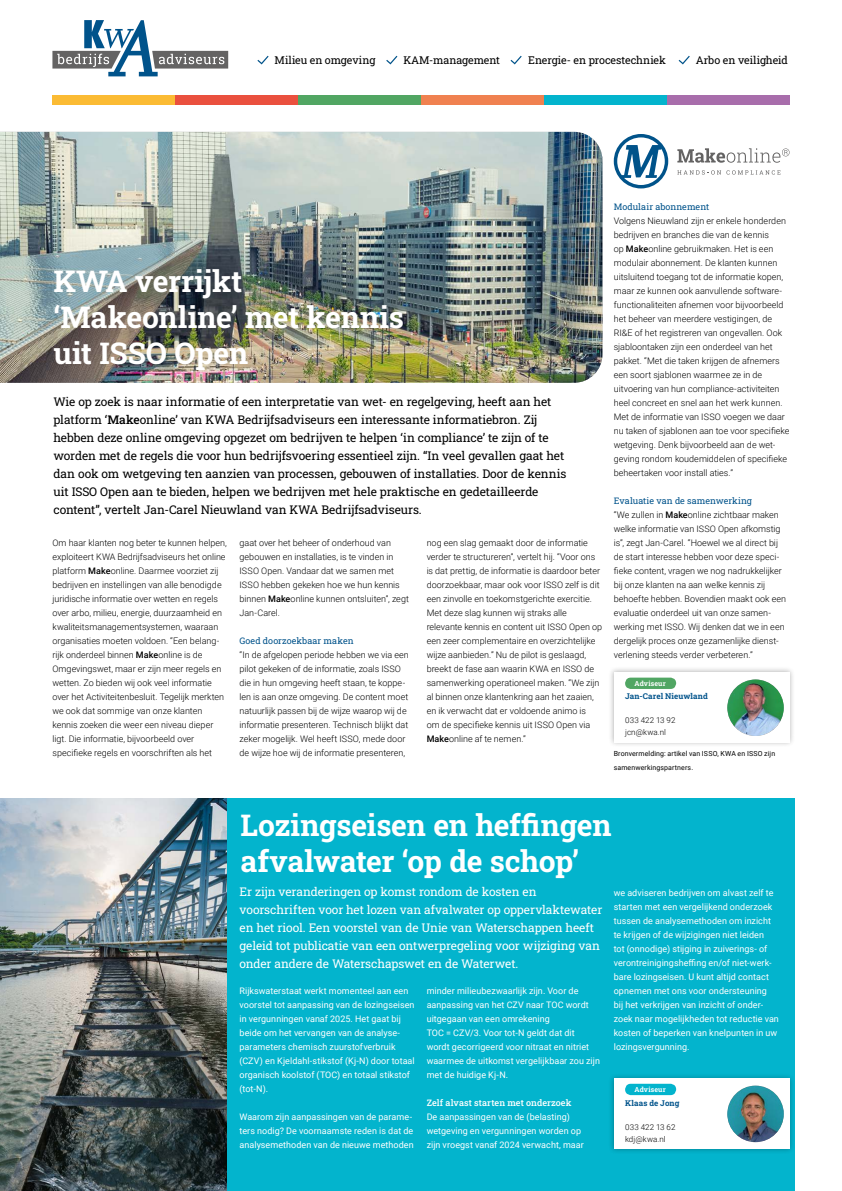
<style>
.page{position:relative;width:842px;height:1191px;background:#fff}
.page>*{position:absolute;margin:0;border:0;box-sizing:border-box;transform-origin:0 0}
.Kop{font:700 30px/36px "Roboto Slab";letter-spacing:-.01em;color:#fff}
.Kop_blauw{font:700 30px/36px "Roboto Slab";letter-spacing:-.005em;color:#fff}
.Intro{font:12px/18px "Roboto Slab";letter-spacing:-.005em;color:#000}
.Intro-2{font:12px/18px "Roboto Slab";letter-spacing:-.005em;color:#fff}
.t1{font:10.8px "Roboto Slab";letter-spacing:-.005em;color:#000}
.Body{font:300 9px/14px "Roboto";color:#000}
.Kadertekst_Body{font:9px/14px "Roboto";letter-spacing:.005em;color:#fff}
.Tussenkop_blauw{font:9px "Roboto Slab";letter-spacing:.01em;color:#00538b}
.Tussenkop_blauw-2{font:500 9px "Roboto Slab";letter-spacing:.01em;color:#fff}
.Telefoon_e-mail{font:300 8px "Roboto";letter-spacing:.01em;color:#000}
.Naam_Schrijver{font:700 8px "Roboto Slab";letter-spacing:.01em;color:#00538b}
.Bijschrift{font:7px/14px "Roboto";letter-spacing:.015em;color:#000}
.t2{font:700 7px "Roboto Slab";letter-spacing:.015em;color:#fff}
.s1{font-weight:500}
</style>
<div class="page">
<svg style="left:52px;top:20px;width:176px;height:56px"></svg>
<div style="left:52px;top:95px;width:123px;height:10px;background:#fbbb34"></div>
<div style="left:175px;top:95px;width:123px;height:10px;background:#ea503e"></div>
<div style="left:298px;top:95px;width:123px;height:10px;background:#51a663"></div>
<div style="left:421px;top:95px;width:123px;height:10px;background:#f08150"></div>
<div style="left:544px;top:95px;width:123px;height:10px;background:#03b4cd"></div>
<div style="left:667px;top:95px;width:122px;height:10px;background:#a86dab"></div>
<svg style="left:257px;top:56px;width:12px;height:8px"></svg>
<svg style="left:386px;top:56px;width:11px;height:8px"></svg>
<svg style="left:510px;top:56px;width:12px;height:8px"></svg>
<svg style="left:679px;top:56px;width:11px;height:8px"></svg>
<div style="left:0;top:798px;width:795px;height:393px;background:#03b4cd"></div>
<img style="left:0;top:132px;width:602px;height:251px">
<div style="left:608px;top:1072px;width:187px;height:82px;background:#000;opacity:.3"></div>
<div style="left:614px;top:1078px;width:175px;height:70px;background:#fff"></div>
<img style="left:727px;top:1085px;width:57px;height:57px;border-radius:28px">
<div style="left:625px;top:1083px;width:51px;height:12px;background:#03b4cd;border-radius:6px"></div>
<img style="left:0;top:798px;width:226px;height:393px">
<div style="left:608px;top:666px;width:187px;height:82px;background:#000;opacity:.3"></div>
<div style="left:614px;top:672px;width:175px;height:70px;background:#fff"></div>
<img style="left:727px;top:679px;width:57px;height:57px;border-radius:28px">
<div style="left:625px;top:677px;width:51px;height:12px;background:#51a663;border-radius:6px"></div>
<svg style="left:614px;top:134px;width:54px;height:54px"></svg>
<svg style="left:677px;top:148px;width:112px;height:15px"></svg>
<svg style="left:677px;top:170px;width:103px;height:5px"></svg>
<p class="t1" style="left:275px;top:53px;width:102px">Milieu en omgeving</p>
<p class="t1" style="left:403px;top:53px;width:98px">KAM-management</p>
<p class="t1" style="left:528px;top:53px;width:139px">Energie- en procestechniek</p>
<p class="t1" style="left:696px;top:53px;width:94px">Arbo en veiligheid</p>
<p class="Kop_blauw" style="left:53px;top:262px;width:352px">KWA verrijkt ‘Makeonline’ met kennis uit ISSO Open</p>
<p class="Intro" style="left:53px;top:392px;width:514px">Wie op zoek is naar informatie of een interpretatie van wet- en regelgeving, heeft aan het platform ‘<span class="s1">Make</span>online’ van KWA Bedrijfsadviseurs een interessante informatiebron. Zij hebben deze online omgeving opgezet om bedrijven te helpen ‘in compliance’ te zijn of te worden met de regels die voor hun bedrijfsvoering essentieel zijn. “In veel gevallen gaat het dan ook om wetgeving ten aanzien van processen, gebouwen of installaties. Door de kennis uit ISSO Open aan te bieden, helpen we bedrijven met hele praktische en gedetailleerde content”, vertelt Jan-Carel Nieuwland van KWA Bedrijfsadviseurs.</p>
<p class="Body" style="left:52px;top:535px;width:176px">Om haar klanten nog beter te kunnen helpen, exploiteert KWA Bedrijfsadviseurs het online platform <span class="s1">Make</span>online. Daarmee voorziet zij bedrijven en instellingen van alle benodigde juridische informatie over wetten en regels over arbo, milieu, energie, duurzaamheid en kwaliteitsmanagementsystemen, waaraan organisaties moeten voldoen. “Een belang&shy;rijk onderdeel binnen <span class="s1">Make</span>online is de Omgevingswet, maar er zijn meer regels en wetten. Zo bieden wij ook veel informatie over het Activiteitenbesluit. Tegelijk merkten we ook dat sommige van onze klanten kennis zoeken die weer een niveau dieper ligt. Die informatie, bijvoorbeeld over specifieke regels en voorschriften als het</p>
<p class="Body" style="left:240px;top:535px;width:171px">gaat over het beheer of onderhoud van gebouwen en installaties, is te vinden in ISSO Open. Vandaar dat we samen met ISSO hebben gekeken hoe we hun kennis binnen <span class="s1">Make</span>online kunnen ontsluiten”, zegt Jan-Carel.</p>
<p class="Tussenkop_blauw" style="left:240px;top:635px;width:116px">Goed doorzoekbaar maken</p>
<p class="Body" style="left:240px;top:647px;width:171px">“In de afgelopen periode hebben we via een pilot gekeken of de informatie, zoals ISSO die in hun omgeving heeft staan, te koppe&shy;len is aan onze omgeving. De content moet natuurlijk passen bij de wijze waarop wij de informatie presenteren. Technisch blijkt dat zeker mogelijk. Wel heeft ISSO, mede door de wijze hoe wij de informatie presenteren,</p>
<p class="Body" style="left:427px;top:535px;width:177px">nog een slag gemaakt door de informatie verder te structureren”, vertelt hij. “Voor ons is dat prettig, de informatie is daardoor beter doorzoekbaar, maar ook voor ISSO zelf is dit een zinvolle en toekomstgerichte exercitie.<br>Met deze slag kunnen wij straks alle relevante kennis en content uit ISSO Open op een zeer complementaire en overzichtelijke wijze aanbieden.” Nu de pilot is geslaagd, breekt de fase aan waarin KWA en ISSO de samenwerking operationeel maken. “We zijn al binnen onze klantenkring aan het zaaien, en ik verwacht dat er voldoende animo is<br>om de specifieke kennis uit ISSO Open via <span class="s1">Make</span>online af te nemen.”</p>
<p class="Tussenkop_blauw" style="left:614px;top:201px;width:97px">Modulair abonnement</p>
<p class="Body" style="left:614px;top:213px;width:177px">Volgens Nieuwland zijn er enkele honderden bedrijven en branches die van de kennis<br>op <span class="s1">Make</span>online gebruikmaken. Het is een modulair abonnement. De klanten kunnen uitsluitend toegang tot de informatie kopen, maar ze kunnen ook aanvullende software&shy;functionaliteiten afnemen voor bijvoorbeeld het beheer van meerdere vestigingen, de RI&amp;E of het registreren van ongevallen. Ook sjabloontaken zijn een onderdeel van het pakket. “Met die taken krijgen de afnemers een soort sjablonen waarmee ze in de uitvoering van hun compliance-activiteiten heel concreet en snel aan het werk kunnen.<br>Met de informatie van ISSO voegen we daar nu taken of sjablonen aan toe voor specifieke wetgeving. Denk bijvoorbeeld aan de wet-- geving rondom koudemiddelen of specifieke beheertaken voor install aties.”</p>
<p class="Tussenkop_blauw" style="left:614px;top:495px;width:140px">Evaluatie van de samenwerking</p>
<p class="Body" style="left:614px;top:507px;width:174px">“We zullen in <span class="s1">Make</span>online zichtbaar maken welke informatie van ISSO Open afkomstig is”, zegt Jan-Carel. “Hoewel we al direct bij de start interesse hebben voor deze speci&shy;fieke content, vragen we nog nadrukkelijker bij onze klanten na aan welke kennis zij behoefte hebben. Bovendien maakt ook een evaluatie onderdeel uit van onze samen&shy;werking met ISSO. Wij denken dat we in een dergelijk proces onze gezamenlijke dienst&shy;verlening steeds verder verbeteren.”</p>
<p class="t2" style="left:634px;top:678px;width:33px">Adviseur</p>
<p class="Naam_Schrijver" style="left:625px;top:691px;width:84px">Jan-Carel Nieuwland</p>
<p class="Telefoon_e-mail" style="left:625px;top:715px;width:52px">033 422 13 92</p>
<p class="Telefoon_e-mail" style="left:625px;top:727px;width:42px">jcn@kwa.nl</p>
<p class="Bijschrift" style="left:614px;top:746px;width:163px">Bronvermelding: artikel van ISSO, KWA en ISSO zijn samenwerkingspartners.</p>
<p class="Kop" style="left:241px;top:806px;width:372px">Lozingseisen en heffingen afvalwater ‘op de schop’</p>
<p class="Intro-2" style="left:240px;top:882px;width:364px">Er zijn veranderingen op komst rondom de kosten en voorschriften voor het lozen van afvalwater op oppervlaktewater en het riool. Een voorstel van de Unie van Waterschappen heeft geleid tot publicatie van een ontwerpregeling voor wijziging van onder andere de Waterschapswet en de Waterwet.</p>
<p class="Kadertekst_Body" style="left:240px;top:983px;width:177px">Rijkswaterstaat werkt momenteel aan een voorstel tot aanpassing van de lozingseisen in vergunningen vanaf 2025. Het gaat bij beide om het vervangen van de analyse&shy;parameters chemisch zuurstofverbruik (CZV) en Kjeldahl-stikstof (Kj-N) door totaal organisch koolstof (TOC) en totaal stikstof (tot-N).</p>
<p class="Kadertekst_Body" style="left:240px;top:1109px;width:176px">Waarom zijn aanpassingen van de parame&shy;ters nodig? De voornaamste reden is dat de analysemethoden van de nieuwe methoden</p>
<p class="Kadertekst_Body" style="left:614px;top:885px;width:167px">we adviseren bedrijven om alvast zelf te starten met een vergelijkend onderzoek tussen de analysemethoden om inzicht te krijgen of de wijzigingen niet leiden<br>tot (onnodige) stijging in zuiverings- of verontreinigingsheffing en/of niet-werk&shy;bare lozingseisen. U kunt altijd contact opnemen met ons voor ondersteuning<br>bij het verkrijgen van inzicht of onder&shy;zoek naar mogelijkheden tot reductie van kosten of beperken van knelpunten in uw lozingsvergunning.</p>
<p class="Kadertekst_Body" style="left:427px;top:983px;width:175px">minder milieubezwaarlijk zijn. Voor de aanpassing van het CZV naar TOC wordt uitgegaan van een omrekening<br>TOC = CZV/3. Voor tot-N geldt dat dit wordt gecorrigeerd voor nitraat en nitriet waarmee de uitkomst vergelijkbaar zou zijn met de huidige Kj-N.</p>
<p class="Tussenkop_blauw-2" style="left:427px;top:1097px;width:146px">Zelf alvast starten met onderzoek</p>
<p class="Kadertekst_Body" style="left:427px;top:1109px;width:159px">De aanpassingen van de (belasting) wetgeving en vergunningen worden op zijn vroegst vanaf 2024 verwacht, maar</p>
<p class="t2" style="left:634px;top:1084px;width:33px">Adviseur</p>
<p class="Naam_Schrijver" style="left:625px;top:1097px;width:56px">Klaas de Jong</p>
<p class="Telefoon_e-mail" style="left:625px;top:1121px;width:52px">033 422 13 62</p>
<p class="Telefoon_e-mail" style="left:625px;top:1133px;width:42px">kdj@kwa.nl</p>
</div>
